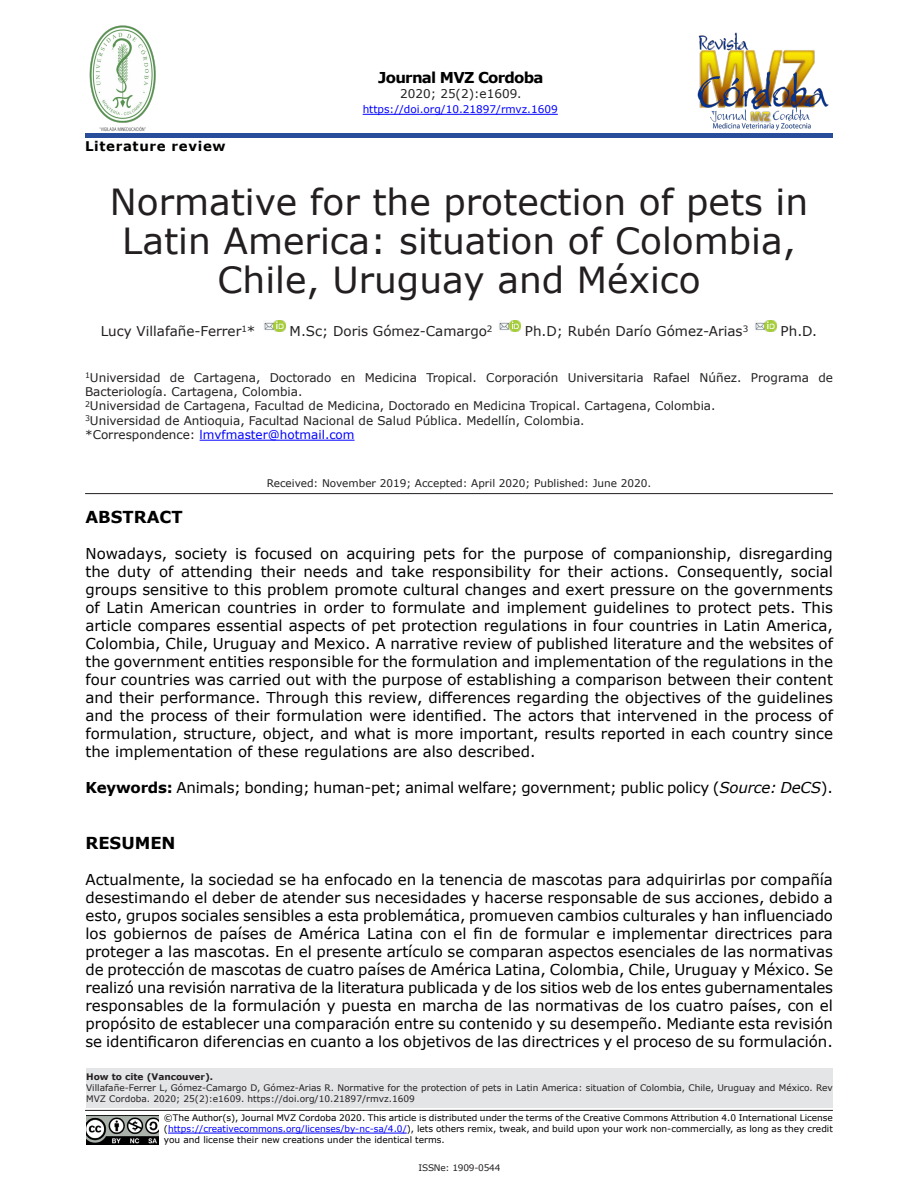
<style>
.page{position:relative;width:918px;height:1188px;background:#fff}
.page>*{position:absolute;margin:0;border:0;box-sizing:border-box;transform-origin:0 0}
.T1{font:36px/39px "Verdana";color:#231f20;text-align:center}
.t1{font:700 16.5px "Verdana";color:#000}
.t2{font:15px/18px "Verdana";color:#000;text-align:justify}
.t3{font:700 15px "Verdana";letter-spacing:-.05em;color:#000}
.Autores{font:13.5px "Verdana";color:#231f20}
.t4{font:700 13.35px "Verdana";letter-spacing:.05em;color:#000}
.Filiación{font:12px/14.4px "Verdana";color:#231f20}
.Filiación-2{font:12px "Verdana";color:#00f}
.Recibido{font:10.5px "Verdana";color:#231f20}
.t5{font:10.5px "Verdana";color:#00f}
.t6{font:9px/10.8px "Verdana";color:#000;text-align:justify}
.t7{font:9px/10.8px "Verdana";color:#231f20}
.t8{font:700 9px "Verdana";color:#231f20}
.t9{font:9px "Verdana";letter-spacing:-.025em;color:#231f20}
.s1{color:#231f20}
.s2{font-weight:700}
.s3{font-style:italic}
.s4{color:#00f}
</style>
<div class="page">
<hr style="left:85px;top:1110px;width:748px;height:1px;background:#231f20">
<div style="left:86px;top:1068px;width:747px;height:39px;background:#e4e5e7"></div>
<hr style="left:85px;top:134px;width:748px;height:4px;background:#274d9b">
<hr style="left:363px;top:114px;width:195px;height:1px;background:#00f">
<img style="left:697px;top:32px;width:132px;height:98px">
<hr style="left:168px;top:1133px;width:239px;height:1px;background:#00f">
<img style="left:86px;top:1116px;width:73px;height:29px">
<img style="left:89px;top:25px;width:67px;height:107px">
<hr style="left:200px;top:440px;width:155px;height:1px;background:#00f">
<svg style="left:264px;top:321px;width:21px;height:11px"></svg>
<svg style="left:499px;top:321px;width:21px;height:11px"></svg>
<svg style="left:755px;top:321px;width:21px;height:11px"></svg>
<hr style="left:85px;top:493px;width:748px;height:1px;background:#231f20">
<p class="t3" style="left:378px;top:66px;width:167px">Journal MVZ Cordoba</p>
<p class="t4" style="left:85px;top:137px;width:142px">Literature review</p>
<p class="Filiación" style="left:400px;top:86px;width:123px">2020; 25(2):e1609.</p>
<p class="t5" style="left:363px;top:102px;width:197px">https://doi.org/10.21897/rmvz.1609</p>
<p class="T1" style="left:110px;top:182px;width:700px">Normative for the protection of pets in<br>Latin America: situation of Colombia,<br>Chile, Uruguay and México</p>
<p class="Autores" style="left:101px;top:322px;width:156px">Lucy Villafañe-Ferrer<sup>1</sup>*</p>
<p class="Autores" style="left:290px;top:322px;width:204px">M.Sc; Doris Gómez-Camargo<sup>2</sup></p>
<p class="Autores" style="left:525px;top:322px;width:225px">Ph.D; Rubén Darío Gómez-Arias<sup>3</sup></p>
<p class="Autores" style="left:781px;top:322px;width:38px">Ph.D.</p>
<p class="Filiación" style="left:85px;top:370px;width:749px"><sup>1</sup>Universidad de Cartagena, Doctorado en Medicina Tropical. Corporación Universitaria Rafael Núñez. Programa de<br>Bacteriología. Cartagena, Colombia.</p>
<p class="Filiación" style="left:85px;top:399px;width:632px"><sup>2</sup>Universidad de Cartagena, Facultad de Medicina, Doctorado en Medicina Tropical. Cartagena, Colombia.</p>
<p class="Filiación" style="left:85px;top:413px;width:501px"><sup>3</sup>Universidad de Antioquia, Facultad Nacional de Salud Pública. Medellín, Colombia.</p>
<p class="Filiación-2" style="left:85px;top:427px;width:271px"><span class="s1">*Correspondence:</span> lmvfmaster@hotmail.com</p>
<p class="Recibido" style="left:267px;top:476px;width:386px">Received: November 2019; Accepted: April 2020; Published: June 2020.</p>
<p class="t1" style="left:85px;top:505px;width:99px">ABSTRACT</p>
<p class="t2" style="left:85px;top:544px;width:749px">Nowadays, society is focused on acquiring pets for the purpose of companionship, disregarding the duty of attending their needs and take responsibility for their actions. Consequently, social groups sensitive to this problem promote cultural changes and exert pressure on the governments of Latin American countries in order to formulate and implement guidelines to protect pets. This article compares essential aspects of pet protection regulations in four countries in Latin America, Colombia, Chile, Uruguay and Mexico. A narrative review of published literature and the websites of the government entities responsible for the formulation and implementation of the regulations in the four countries was carried out with the purpose of establishing a comparison between their content and their performance. Through this review, differences regarding the objectives of the guidelines and the process of their formulation were identified. The actors that intervened in the process of formulation, structure, object, and what is more important, results reported in each country since the implementation of these regulations are also described.</p>
<p class="t2" style="left:85px;top:778px;width:749px"><span class="s2">Keywords:</span> Animals; bonding; human-pet; animal welfare; government; public policy (<span class="s3">Source: DeCS</span>).</p>
<p class="t1" style="left:85px;top:831px;width:92px">RESUMEN</p>
<p class="t2" style="left:85px;top:870px;width:749px">Actualmente, la sociedad se ha enfocado en la tenencia de mascotas para adquirirlas por compañía desestimando el deber de atender sus necesidades y hacerse responsable de sus acciones, debido a esto, grupos sociales sensibles a esta problemática, promueven cambios culturales y han influenciado los gobiernos de países de América Latina con el fin de formular e implementar directrices para proteger a las mascotas. En el presente artículo se comparan aspectos esenciales de las normativas de protección de mascotas de cuatro países de América Latina, Colombia, Chile, Uruguay y México. Se realizó una revisión narrativa de la literatura publicada y de los sitios web de los entes gubernamentales responsables de la formulación y puesta en marcha de las normativas de los cuatro países, con el propósito de establecer una comparación entre su contenido y su desempeño. Mediante esta revisión se identificaron diferencias en cuanto a los objetivos de las directrices y el proceso de su formulación.</p>
<p class="t8" style="left:86px;top:1071px;width:128px">How to cite (Vancouver).</p>
<p class="t7" style="left:86px;top:1082px;width:748px">Villafañe-Ferrer L, Gómez-Camargo D, Gómez-Arias R. Normative for the protection of pets in Latin America: situation of Colombia, Chile, Uruguay and México. Rev<br>MVZ Cordoba. 2020; 25(2):e1609. https://doi.org/10.21897/rmvz.1609</p>
<p class="t6" style="left:164px;top:1113px;width:671px">©The Author(s), Journal MVZ Cordoba 2020. This article is distributed under the terms of the Creative Commons Attribution 4.0 International License (<span class="s4">https://creativecommons.org/licenses/by-nc-sa/4.0/</span>), lets others remix, tweak, and build upon your work non-commercially, as long as they credit you and license their new creations under the identical terms.</p>
<p class="t9" style="left:419px;top:1161px;width:83px">ISSNe: 1909-0544</p>
</div>
